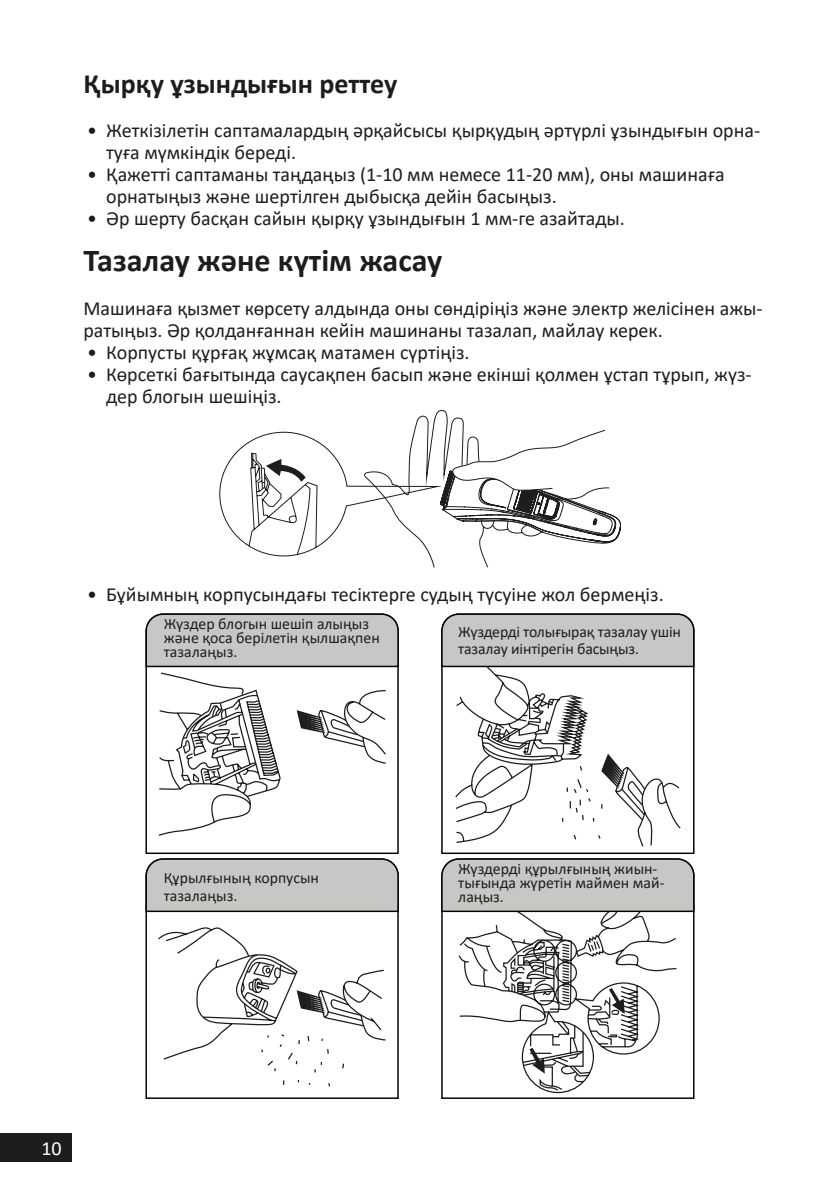
<style>
.page{position:relative;width:840px;height:1191px;background:#fff}
.page>*{position:absolute;margin:0;border:0;box-sizing:border-box;transform-origin:0 0}
.Заголовок_16{font:700 32px "Calibri";color:#1d1d1b}
.Заголовок_14{font:700 28px "Calibri";color:#1d1d1b}
.t1{font:20px/22px "Calibri";color:#1d1d1b}
.t2{font:20px "Calibri";color:#fff}
.t3{font:15.8px/14px "Calibri";color:#1d1d1b}
</style>
<div class="page">
<div style="left:0;top:1133px;width:72px;height:28px;background:#1d1d1b"></div>
<svg style="left:145px;top:668px;width:254px;height:186px"></svg>
<svg style="left:145px;top:613px;width:254px;height:55px;background:#bbbbba"></svg>
<svg style="left:441px;top:668px;width:253px;height:186px"></svg>
<svg style="left:441px;top:613px;width:253px;height:55px;background:#bbbbba"></svg>
<svg style="left:145px;top:912px;width:254px;height:187px"></svg>
<svg style="left:145px;top:858px;width:254px;height:54px;background:#babab9"></svg>
<svg style="left:441px;top:858px;width:253px;height:241px"></svg>
<svg style="left:296px;top:709px;width:70px;height:39px"></svg>
<svg style="left:157px;top:926px;width:229px;height:161px"></svg>
<svg style="left:601px;top:753px;width:45px;height:68px"></svg>
<svg style="left:219px;top:431px;width:141px;height:126px"></svg>
<svg style="left:266px;top:459px;width:39px;height:23px"></svg>
<svg style="left:360px;top:410px;width:260px;height:158px"></svg>
<p class="Заголовок_14" style="left:83px;top:64px;width:315px">Қырқу ұзындығын реттеу</p>
<p class="t1" style="left:106px;top:119px;width:655px;text-indent:-19px">• Жеткізілетін саптамалардың әрқайсысы қырқудың әртүрлі ұзындығын орна&shy;туға мүмкіндік береді.</p>
<p class="t1" style="left:106px;top:163px;width:619px;text-indent:-19px">• Қажетті саптаманы таңдаңыз (1-10 мм немесе 11-20 мм), оны машинаға орнатыңыз және шертілген дыбысқа дейін басыңыз.</p>
<p class="t1" style="left:87px;top:207px;width:539px">• Әр шерту басқан сайын қырқу ұзындығын 1 мм-ге азайтады.</p>
<p class="Заголовок_16" style="left:83px;top:238px;width:360px">Тазалау және күтім жасау</p>
<p class="t1" style="left:83px;top:297px;width:680px">Машинаға қызмет көрсету алдында оны сөндіріңіз және электр желісінен ажы&shy;ратыңыз. Әр қолданғаннан кейін машинаны тазалап, майлау керек.</p>
<p class="t1" style="left:87px;top:341px;width:384px">• Корпусты құрғақ жұмсақ матамен сүртіңіз.</p>
<p class="t1" style="left:106px;top:363px;width:646px;text-indent:-19px">• Көрсеткі бағытында саусақпен басып және екінші қолмен ұстап тұрып, жүз&shy;дер блогын шешіңіз.</p>
<p class="t1" style="left:87px;top:583px;width:577px">• Бұйымның корпусындағы тесіктерге судың түсуіне жол бермеңіз.</p>
<p class="t3" style="left:164px;top:617px;width:217px">Жүздер блогын шешіп алыңыз және қоса берілетін қылшақпен тазалаңыз.</p>
<p class="t3" style="left:458px;top:622px;width:224px;line-height:17.4px">Жүздерді толығырақ тазалау үшін тазалау иінтірегін басыңыз.</p>
<p class="t3" style="left:164px;top:869px;width:157px;line-height:17.4px">Құрылғының корпусын тазалаңыз.</p>
<p class="t3" style="left:458px;top:861px;width:208px">Жүздерді құрылғының жиын&shy;тығында жүретін маймен май&shy;лаңыз.</p>
<p class="t2" style="left:41px;top:1134px;width:22px">10</p>
</div>
